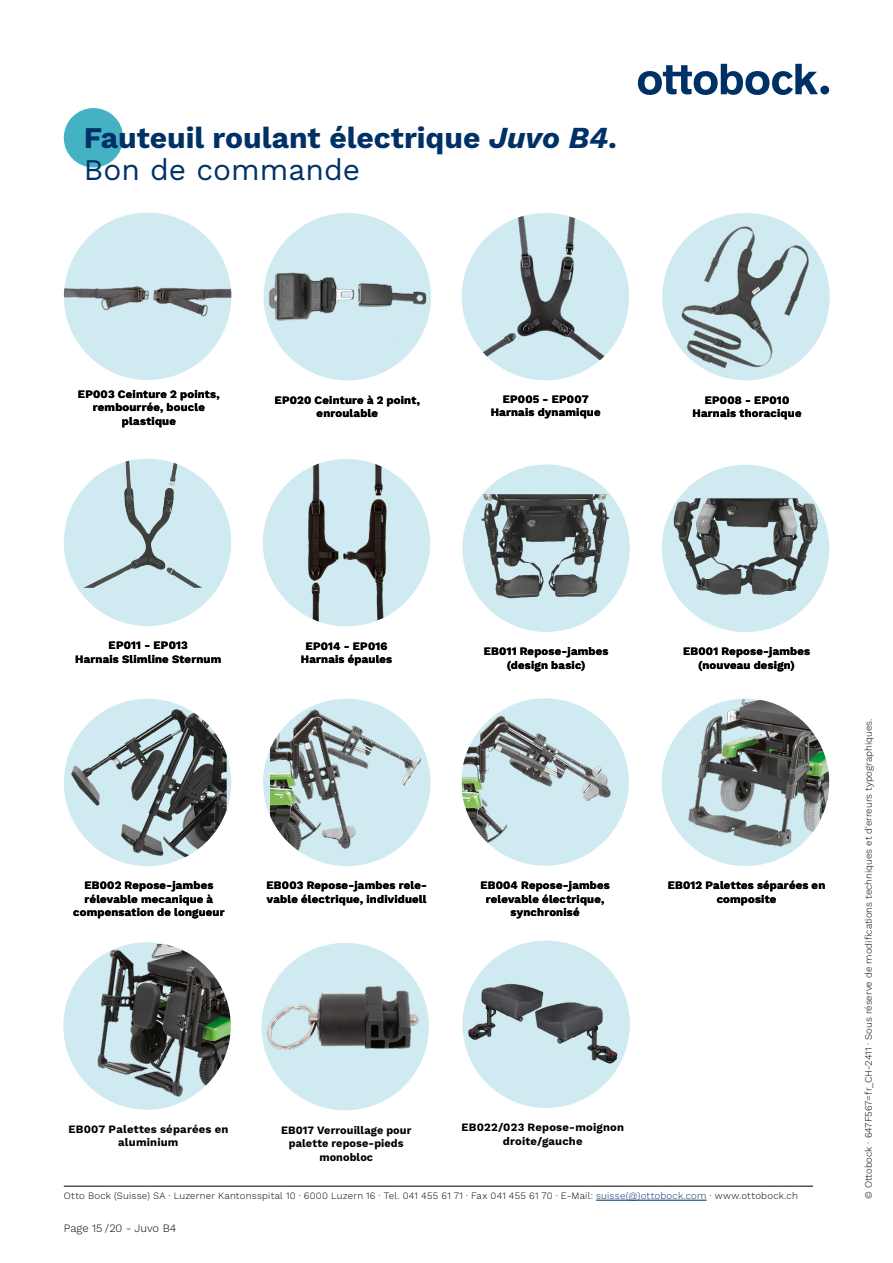
<style>
.page{position:relative;width:893px;height:1263px;background:#fff}
.page>*{position:absolute;margin:0;border:0;box-sizing:border-box;transform-origin:0 0}
.t1{font:700 30px/31.8px "Work Sans";color:#003166}
.t2{font:700 11.25px/13.5px "Work Sans";letter-spacing:.02em;color:#000;text-align:center}
.t3{font:300 11.25px "Work Sans";color:#000}
.t4{font:300 9.75px "Work Sans";letter-spacing:.01em;color:#000}
.s1{font-style:italic}
.s2{font-weight:400}
.s3{color:#003166}
</style>
<div class="page">
<img style="left:264px;top:213px;width:167px;height:167px;border-radius:84px">
<div style="left:462px;top:213px;width:167px;height:167px;background:#d0eaf1;border-radius:50%"></div>
<img style="left:465px;top:215px;width:149px;height:148px">
<img style="left:64px;top:213px;width:167px;height:167px;border-radius:84px">
<div style="left:662px;top:213px;width:168px;height:167px;background:#d0eaf1;border-radius:50%"></div>
<img style="left:674px;top:225px;width:144px;height:143px">
<img style="left:263px;top:459px;width:167px;height:167px;border-radius:84px">
<div style="left:64px;top:459px;width:167px;height:167px;background:#d0eaf1;border-radius:50%"></div>
<img style="left:83px;top:462px;width:80px;height:126px">
<div style="left:462px;top:464px;width:168px;height:168px;background:#d0eaf1;border-radius:50%"></div>
<img style="left:477px;top:494px;width:138px;height:138px">
<div style="left:662px;top:465px;width:167px;height:167px;background:#d0eaf1;border-radius:50%"></div>
<img style="left:667px;top:498px;width:156px;height:134px">
<div style="left:263px;top:699px;width:167px;height:167px;background:#d0eaf1;border-radius:50%"></div>
<img style="left:270px;top:706px;width:160px;height:160px">
<img style="left:68px;top:703px;width:159px;height:159px">
<img style="left:462px;top:699px;width:167px;height:167px">
<div style="left:662px;top:699px;width:167px;height:167px;background:#d0eaf1;border-radius:50%"></div>
<img style="left:674px;top:699px;width:155px;height:155px">
<div style="left:63px;top:942px;width:168px;height:168px;background:#d0eaf1;border-radius:50%"></div>
<img style="left:76px;top:944px;width:155px;height:159px">
<div style="left:261px;top:943px;width:168px;height:167px;background:#d0eaf1;border-radius:50%"></div>
<img style="left:263px;top:943px;width:159px;height:154px">
<div style="left:462px;top:940px;width:168px;height:168px;background:#d0eaf1;border-radius:50%"></div>
<img style="left:467px;top:940px;width:153px;height:153px">
<hr style="left:64px;top:1186px;width:749px;height:1px;background:#000">
<hr style="left:596px;top:1200px;width:111px;height:1px;background:#003166">
<div style="left:820px;top:86px;width:9px;height:8px;background:#003166;border-radius:50%"></div>
<svg style="left:638px;top:64px;width:180px;height:31px"></svg>
<div style="left:64px;top:108px;width:59px;height:59px;background:#44b2c3;border-radius:50%"></div>
<h1 class="t1" style="left:84px;top:121px;width:535px">Fauteuil roulant électrique <span class="s1">Juvo B4</span>.<br><span class="s2">Bon de commande</span></h1>
<p class="t2" style="left:78px;top:386px;width:143px">EP003 Ceinture 2 points, rembourrée, boucle plastique</p>
<p class="t2" style="left:275px;top:393px;width:147px">EP020 Ceinture à 2 point, enroulable</p>
<p class="t2" style="left:491px;top:392px;width:111px">EP005 - EP007<br>Harnais dynamique</p>
<p class="t2" style="left:692px;top:393px;width:110px">EP008 - EP010<br>Harnais thoracique</p>
<p class="t2" style="left:75px;top:638px;width:148px">EP011 - EP013<br>Harnais Slimline Sternum</p>
<p class="t2" style="left:484px;top:644px;width:126px">EB011 Repose-jambes (design basic)</p>
<p class="t2" style="left:683px;top:644px;width:129px">EB001 Repose-jambes (nouveau design)</p>
<p class="t2" style="left:301px;top:639px;width:93px">EP014 - EP016<br>Harnais épaules</p>
<p class="t2" style="left:73px;top:878px;width:153px">EB002 Repose-jambes rélevable mecanique à compensation de longueur</p>
<p class="t2" style="left:480px;top:878px;width:131px">EB004 Repose-jambes relevable électrique, synchronisé</p>
<p class="t2" style="left:668px;top:878px;width:159px">EB012 Palettes séparées en composite</p>
<p class="t2" style="left:267px;top:878px;width:162px;text-align:left">EB003 Repose-jambes rele&shy;vable électrique, individuell</p>
<p class="t2" style="left:68px;top:1122px;width:162px">EB007 Palettes séparées en aluminium</p>
<p class="t2" style="left:281px;top:1122px;width:132px">EB017 Verrouillage pour palette repose-pieds monobloc</p>
<p class="t2" style="left:461px;top:1120px;width:164px">EB022/023 Repose-moignon droite/gauche</p>
<p class="t4" style="left:64px;top:1189px;width:736px">Otto Bock (Suisse) SA · Luzerner Kantonsspital 10 · 6000 Luzern 16 · Tel. 041 455 61 71 · Fax 041 455 61 70 · E-Mail: <span class="s3">suisse(@)ottobock.com</span> · www.ottobock.ch</p>
<p class="t3" style="left:64px;top:1220px;width:114px">Page 15 /20 - Juvo B4</p>
<p class="t4" style="left:861px;top:1199px;width:482px;rotate:-90deg">© Ottobock · 647F567=fr_CH-2411 · Sous réserve de modifications techniques et d'erreurs typographiques.</p>
</div>
